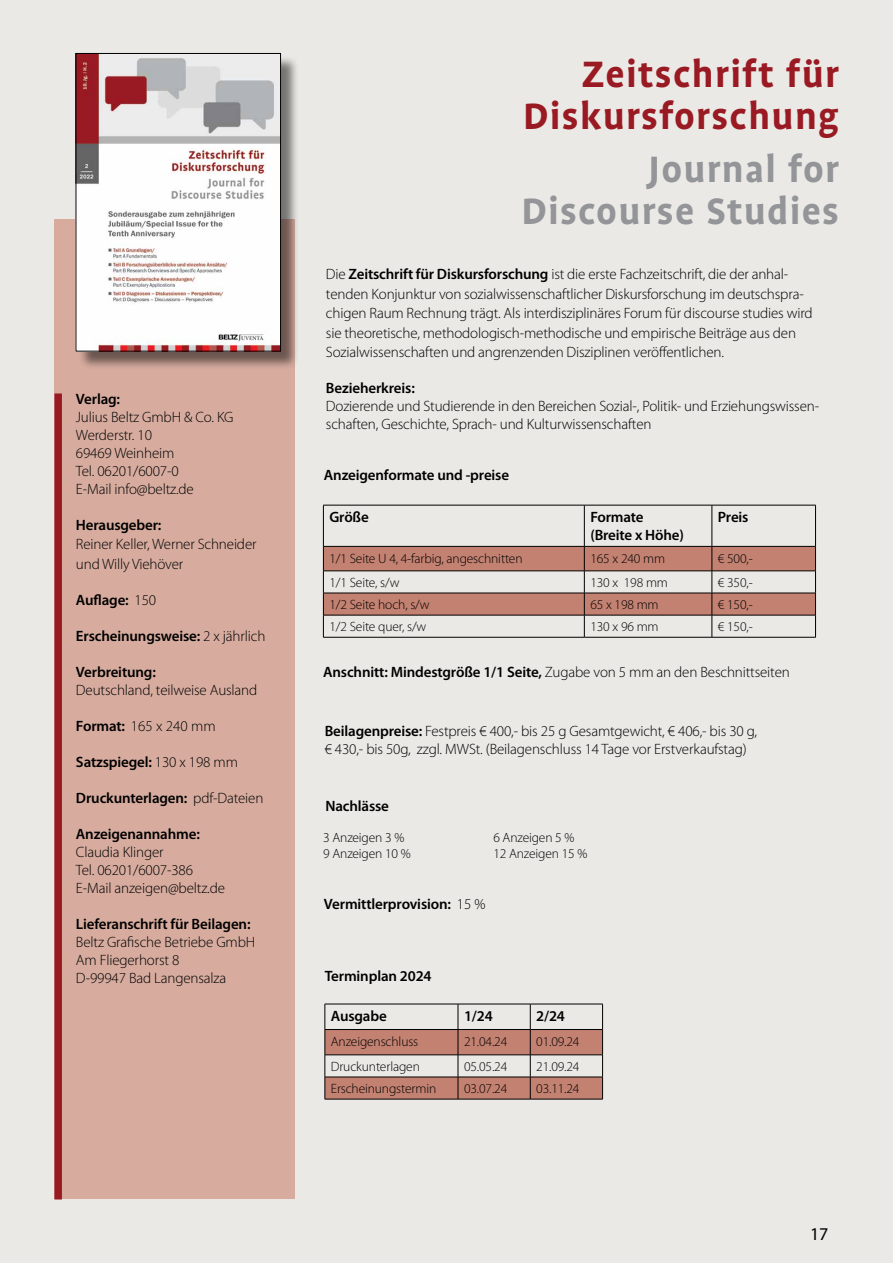
<style>
.page{position:relative;width:893px;height:1263px;background:#ebe9e5}
.page>*{position:absolute;margin:0;border:0;box-sizing:border-box;transform-origin:0 0}
.t1{font:42px/42px "Profile OT Bold Q angepasst";letter-spacing:.03em;color:#991a23;text-align:right}
.t2{font:42px/42px "Profile OT Bold Q angepasst";letter-spacing:.03em;color:#939598;text-align:right}
.t3{font:18px "Myriad Pro";color:#000}
.t4{font:300 15px/18px "Myriad Pro";letter-spacing:-.01em;color:#000}
.t5{font:600 15px/18px "Myriad Pro";letter-spacing:-.01em;color:#000}
.t6{font:300 13.5px "Myriad Pro";letter-spacing:-.01em;color:#000}
.s1{font-weight:300}
.s2{font-weight:600}
</style>
<div class="page">
<div style="left:54px;top:219px;width:240px;height:979px;background:#d7ac9f"></div>
<hr style="left:325px;top:1099px;width:133px;height:1px;background:#000">
<hr style="left:458px;top:1099px;width:72px;height:1px;background:#000">
<hr style="left:530px;top:1099px;width:73px;height:1px;background:#000">
<svg style="left:325px;top:1004px;width:278px;height:95px"></svg>
<hr style="left:325px;top:1054px;width:133px;height:1px;background:#000">
<hr style="left:458px;top:1054px;width:72px;height:1px;background:#000">
<hr style="left:530px;top:1054px;width:73px;height:1px;background:#000">
<div style="left:54px;top:393px;width:8px;height:806px;background:#991a23"></div>
<div style="left:78px;top:56px;width:221px;height:314px;background:#000;opacity:.5"></div>
<img style="left:78px;top:55px;width:201px;height:294px">
<div style="left:76px;top:53px;width:205px;height:298px;border:1px solid #000"></div>
<hr style="left:323px;top:505px;width:261px;height:1px;background:#000">
<hr style="left:323px;top:505px;width:1px;height:41px;background:#000">
<hr style="left:584px;top:505px;width:128px;height:1px;background:#000">
<hr style="left:712px;top:505px;width:104px;height:1px;background:#000">
<hr style="left:815px;top:505px;width:1px;height:41px;background:#000">
<hr style="left:323px;top:637px;width:261px;height:1px;background:#000">
<hr style="left:584px;top:637px;width:128px;height:1px;background:#000">
<hr style="left:712px;top:637px;width:104px;height:1px;background:#000">
<hr style="left:584px;top:505px;width:1px;height:41px;background:#000">
<hr style="left:712px;top:505px;width:1px;height:41px;background:#000">
<svg style="left:323px;top:546px;width:493px;height:91px"></svg>
<hr style="left:584px;top:571px;width:128px;height:1px;background:#000">
<p class="t5" style="left:76px;top:389px;width:46px">Verlag:</p>
<p class="t4" style="left:76px;top:408px;width:159px">Julius Beltz GmbH &amp; Co. KG<br>Werderstr. 10<br>69469 Weinheim<br>Tel. 06201/6007-0<br>E-Mail info@beltz.de</p>
<p class="t5" style="left:76px;top:515px;width:87px">Herausgeber:</p>
<p class="t4" style="left:76px;top:535px;width:182px;line-height:19.5px">Reiner Keller, Werner Schneider und Willy Viehöver</p>
<p class="t5" style="left:76px;top:590px;width:82px">Auflage: <span class="s1">150</span></p>
<p class="t5" style="left:76px;top:626px;width:191px">Erscheinungsweise: <span class="s1">2 x jährlich</span></p>
<p class="t5" style="left:76px;top:662px;width:81px">Verbreitung:</p>
<p class="t4" style="left:76px;top:681px;width:183px">Deutschland, teilweise Ausland</p>
<p class="t4" style="left:76px;top:717px;width:141px"><span class="s2">Format:</span> 165 x 240 mm</p>
<p class="t5" style="left:76px;top:752px;width:164px">Satzspiegel: <span class="s1">130 x 198 mm</span></p>
<p class="t5" style="left:76px;top:788px;width:189px">Druckunterlagen: <span class="s1">pdf-Dateien</span></p>
<p class="t5" style="left:76px;top:824px;width:125px">Anzeigenannahme:</p>
<p class="t4" style="left:76px;top:843px;width:151px">Claudia Klinger<br>Tel. 06201/6007-386<br>E-Mail anzeigen@beltz.de</p>
<p class="t5" style="left:76px;top:914px;width:176px">Lieferanschrift für Beilagen:</p>
<p class="t4" style="left:76px;top:933px;width:181px">Beltz Grafische Betriebe GmbH<br>Am Fliegerhorst 8<br>D-99947 Bad Langensalza</p>
<h1 class="t1" style="left:523px;top:55px;width:317px">Zeitschrift für<br>Diskursforschung</h1>
<h1 class="t2" style="left:521px;top:150px;width:319px">Journal for<br>Discourse Studies</h1>
<p class="t4" style="left:326px;top:265px;width:488px;line-height:19.5px">Die <span class="s2">Zeitschrift für Diskursforschung</span> ist die erste Fachzeitschrift, die der anhal&shy;tenden Konjunktur von sozialwissenschaftlicher Diskursforschung im deutschspra&shy;chigen Raum Rechnung trägt. Als interdisziplinäres Forum für discourse studies wird sie theoretische, methodologisch-methodische und empirische Beiträge aus den Sozialwissenschaften und angrenzenden Disziplinen veröffentlichen.</p>
<p class="t5" style="left:326px;top:379px;width:90px">Bezieherkreis:</p>
<p class="t4" style="left:326px;top:397px;width:495px">Dozierende und Studierende in den Bereichen Sozial-, Politik- und Erziehungswissen&shy;schaften, Geschichte, Sprach- und Kulturwissenschaften</p>
<p class="t5" style="left:324px;top:466px;width:187px">Anzeigenformate und -preise</p>
<p class="t5" style="left:329px;top:508px;width:41px">Größe</p>
<p class="t5" style="left:590px;top:508px;width:95px">Formate (Breite x Höhe)</p>
<p class="t5" style="left:718px;top:508px;width:32px">Preis</p>
<p class="t6" style="left:329px;top:551px;width:195px">1/1 Seite U 4, 4-farbig, angeschnitten</p>
<p class="t6" style="left:590px;top:551px;width:76px">165 x 240 mm</p>
<p class="t6" style="left:718px;top:551px;width:36px">€ 500,-</p>
<p class="t6" style="left:329px;top:575px;width:72px">1/1 Seite, s/w</p>
<p class="t6" style="left:590px;top:575px;width:79px">130 x 198 mm</p>
<p class="t6" style="left:718px;top:575px;width:36px">€ 350,-</p>
<p class="t6" style="left:329px;top:597px;width:102px">1/2 Seite hoch, s/w</p>
<p class="t6" style="left:590px;top:597px;width:70px">65 x 198 mm</p>
<p class="t6" style="left:718px;top:597px;width:36px">€ 150,-</p>
<p class="t6" style="left:329px;top:619px;width:98px">1/2 Seite quer, s/w</p>
<p class="t6" style="left:590px;top:619px;width:70px">130 x 96 mm</p>
<p class="t6" style="left:718px;top:619px;width:36px">€ 150,-</p>
<p class="t4" style="left:323px;top:664px;width:468px"><span class="s2">Anschnitt: Mindestgröße 1/1 Seite,</span> Zugabe von 5 mm an den Beschnittseiten</p>
<p class="t4" style="left:325px;top:722px;width:434px"><span class="s2">Beilagenpreise:</span> Festpreis € 400,- bis 25 g Gesamtgewicht, € 406,- bis 30 g, € 430,- bis 50g, zzgl. MWSt. (Beilagenschluss 14 Tage vor Erstverkaufstag)</p>
<p class="t5" style="left:325px;top:796px;width:65px">Nachlässe</p>
<p class="t6" style="left:323px;top:830px;width:83px">3 Anzeigen 3 %</p>
<p class="t6" style="left:493px;top:830px;width:83px">6 Anzeigen 5 %</p>
<p class="t6" style="left:323px;top:846px;width:89px">9 Anzeigen 10 %</p>
<p class="t6" style="left:493px;top:846px;width:96px">12 Anzeigen 15 %</p>
<p class="t5" style="left:324px;top:894px;width:163px">Vermittlerprovision: <span class="s1">15 %</span></p>
<p class="t5" style="left:325px;top:967px;width:108px">Terminplan 2024</p>
<p class="t5" style="left:331px;top:1007px;width:57px">Ausgabe</p>
<p class="t5" style="left:464px;top:1007px;width:30px">1/24</p>
<p class="t5" style="left:536px;top:1007px;width:30px">2/24</p>
<p class="t6" style="left:331px;top:1034px;width:89px">Anzeigenschluss</p>
<p class="t6" style="left:464px;top:1034px;width:45px">21.04.24</p>
<p class="t6" style="left:536px;top:1034px;width:45px">01.09.24</p>
<p class="t6" style="left:331px;top:1059px;width:91px">Druckunterlagen</p>
<p class="t6" style="left:464px;top:1059px;width:45px">05.05.24</p>
<p class="t6" style="left:536px;top:1059px;width:45px">21.09.24</p>
<p class="t6" style="left:331px;top:1081px;width:107px">Erscheinungstermin</p>
<p class="t6" style="left:464px;top:1081px;width:45px">03.07.24</p>
<p class="t6" style="left:536px;top:1081px;width:45px">03.11.24</p>
<p class="t3" style="left:810px;top:1223px;width:20px">17</p>
</div>
